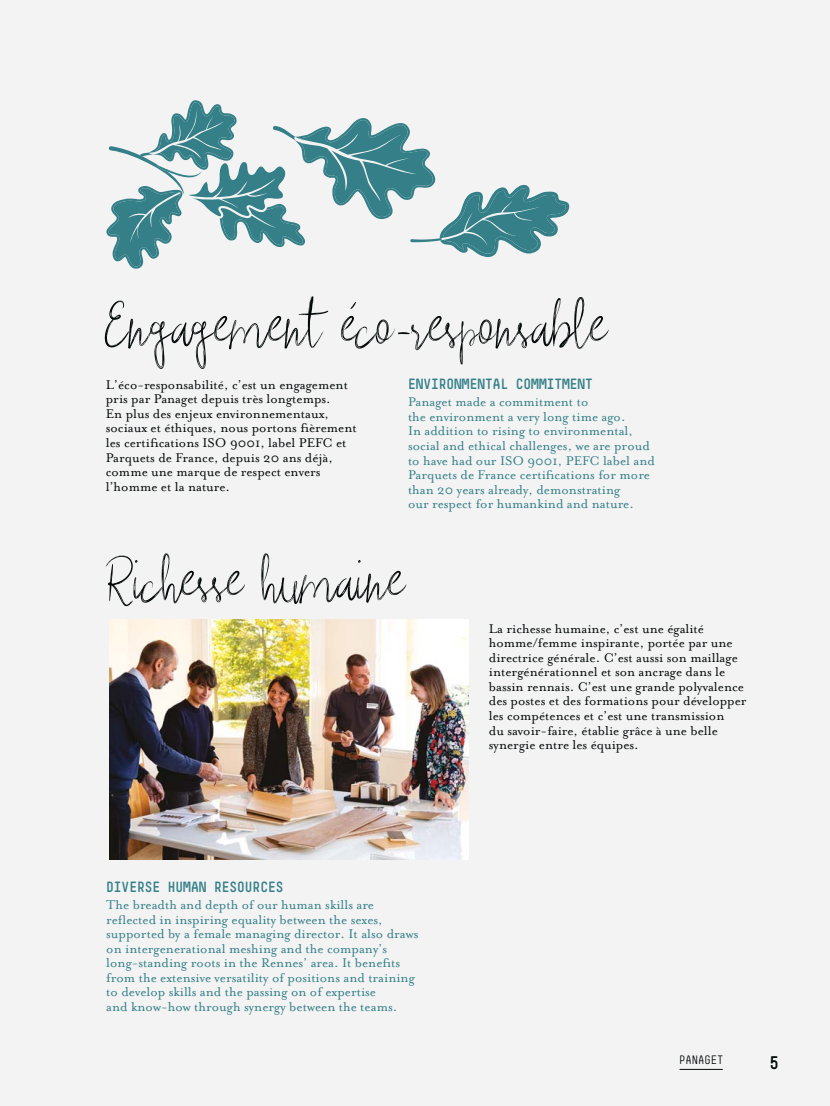
<style>
.page{position:relative;width:830px;height:1106px;background:#fff}
.page>*{position:absolute;margin:0;border:0;box-sizing:border-box;transform-origin:0 0}
.t1{font:61.5px "Rough Beauty Script";color:#040909}
.t2{font:60.15px "Rough Beauty Script";color:#040909}
.t3{font:700 18px "Simple";color:#040909}
.t4{font:14.55px/14.5px "Mrs Eaves Roman";color:#347f88}
.t5{font:14.55px/14.5px "Mrs Eaves Roman";color:#040909}
.t6{font:700 14.55px "Simple";color:#347f88}
.t7{font:12px "Simple Titling";color:#040909}
</style>
<div class="page">
<div style="left:0;top:0;width:829px;height:1106px;background:#f3f3f3"></div>
<img style="left:109px;top:620px;width:359px;height:239px">
<svg style="left:106px;top:100px;width:463px;height:169px"></svg>
<hr style="left:679px;top:1069px;width:43px;height:1px;background:#040909">
<h1 class="t1" style="left:105px;top:298px;width:504px">Engagement éco-responsable</h1>
<p class="t5" style="left:106px;top:376px;width:252px">L’éco-responsabilité, c’est un engagement pris par Panaget depuis très longtemps.<br>En plus des enjeux environnementaux, sociaux et éthiques, nous portons fièrement les certifications ISO 9001, label PEFC et Parquets de France, depuis 20 ans déjà, comme une marque de respect envers l’homme et la nature.</p>
<p class="t6" style="left:408px;top:379px;width:186px">ENVIRONMENTAL COMMITMENT</p>
<p class="t4" style="left:408px;top:394px;width:248px">Panaget made a commitment to<br>the environment a very long time ago.<br>In addition to rising to environmental, social and ethical challenges, we are proud to have had our ISO 9001, PEFC label and Parquets de France certifications for more than 20 years already, demonstrating<br>our respect for humankind and nature.</p>
<h2 class="t2" style="left:106px;top:553px;width:301px">Richesse humaine</h2>
<p class="t6" style="left:106px;top:881px;width:179px">DIVERSE HUMAN RESOURCES</p>
<p class="t4" style="left:106px;top:896px;width:313px">The breadth and depth of our human skills are reflected in inspiring equality between the sexes, supported by a female managing director. It also draws on intergenerational meshing and the company’s long-standing roots in the Rennes’ area. It benefits from the extensive versatility of positions and training to develop skills and the passing on of expertise<br>and know-how through synergy between the teams.</p>
<p class="t5" style="left:488px;top:620px;width:259px">La richesse humaine, c’est une égalité homme/femme inspirante, portée par une directrice générale. C’est aussi son maillage intergénérationnel et son ancrage dans le bassin rennais. C’est une grande polyvalence des postes et des formations pour développer les compétences et c’est une transmission<br>du savoir-faire, établie grâce à une belle synergie entre les équipes.</p>
<p class="t7" style="left:678px;top:1053px;width:46px">PANAGET</p>
<p class="t3" style="left:769px;top:1056px;width:11px">5</p>
</div>
